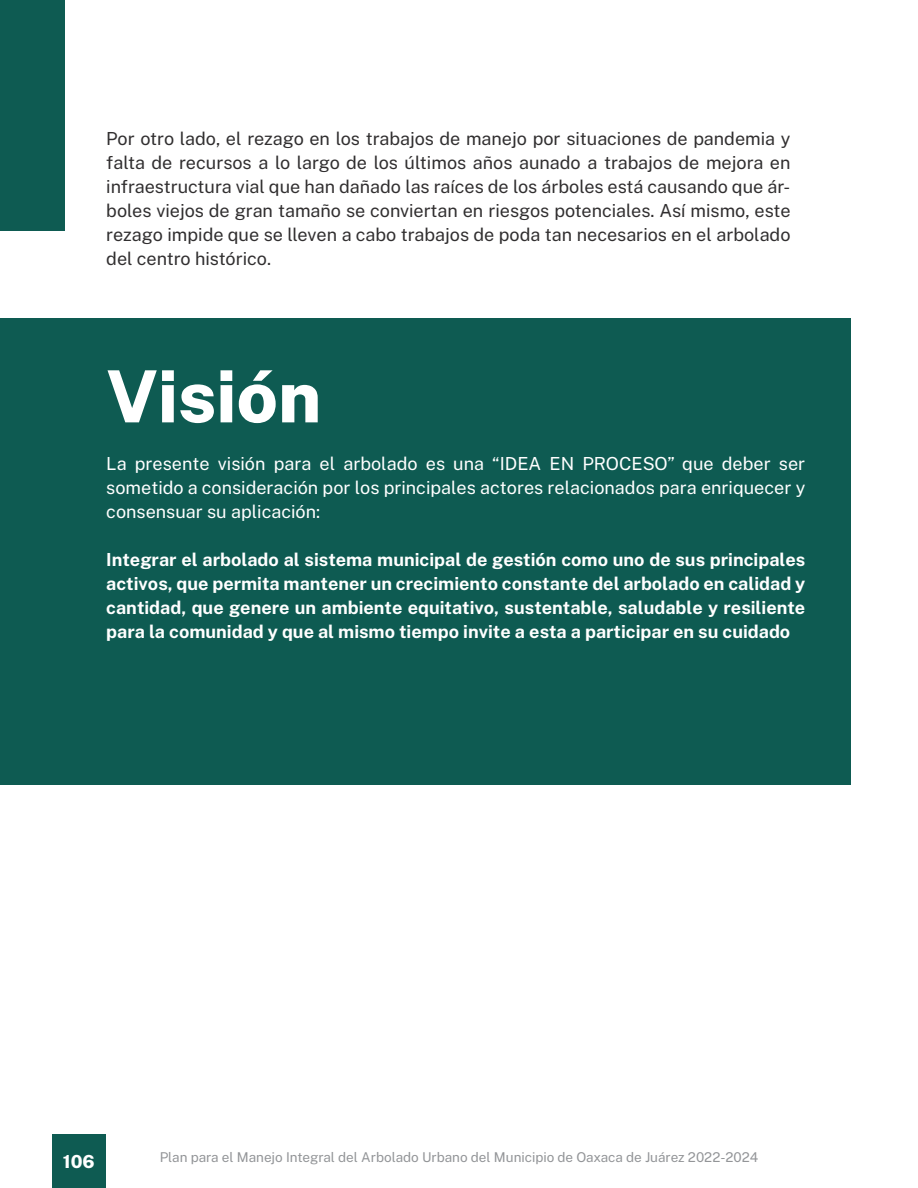
<style>
.page{position:relative;width:918px;height:1188px;background:#fff}
.page>*{position:absolute;margin:0;border:0;box-sizing:border-box;transform-origin:0 0}
.t1{font:800 72px "Public Sans";color:#fff}
.t2{font:18px/24px "Public Sans";color:#312f30;text-align:justify}
.t3{font:700 18px/24px "Public Sans";color:#fff;text-align:justify}
.t4{font:18px/24px "Public Sans";color:#fff;text-align:justify}
.t5{font:800 18px "Public Sans";color:#fff}
.t6{font:13.5px "Public Sans";color:#939598}
</style>
<div class="page">
<div style="left:52px;top:1134px;width:54px;height:54px;background:#0e5b52"></div>
<div style="left:0;top:0;width:64px;height:231px;background:#0e5b52"></div>
<div style="left:0;top:319px;width:850px;height:466px;background:#0e5b52"></div>
<p class="t2" style="left:106px;top:126px;width:686px">Por otro lado, el rezago en los trabajos de manejo por situaciones de pandemia y falta de recursos a lo largo de los últimos años aunado a trabajos de mejora en infraestructura vial que han dañado las raíces de los árboles está causando que ár&shy;boles viejos de gran tamaño se conviertan en riesgos potenciales. Así mismo, este rezago impide que se lleven a cabo trabajos de poda tan necesarios en el arbolado del centro histórico.</p>
<h1 class="t1" style="left:106px;top:349px;width:216px">Visión</h1>
<p class="t4" style="left:106px;top:451px;width:701px">La presente visión para el arbolado es una “IDEA EN PROCESO” que deber ser sometido a consideración por los principales actores relacionados para enriquecer y consensuar su aplicación:</p>
<p class="t3" style="left:106px;top:547px;width:701px">Integrar el arbolado al sistema municipal de gestión como uno de sus principales activos, que permita mantener un crecimiento constante del arbolado en calidad y cantidad, que genere un ambiente equitativo, sustentable, saludable y resiliente para la comunidad y que al mismo tiempo invite a esta a participar en su cuidado</p>
<p class="t5" style="left:63px;top:1150px;width:33px">106</p>
<p class="t6" style="left:160px;top:1148px;width:600px">Plan para el Manejo Integral del Arbolado Urbano del Municipio de Oaxaca de Juárez 2022-2024</p>
</div>
